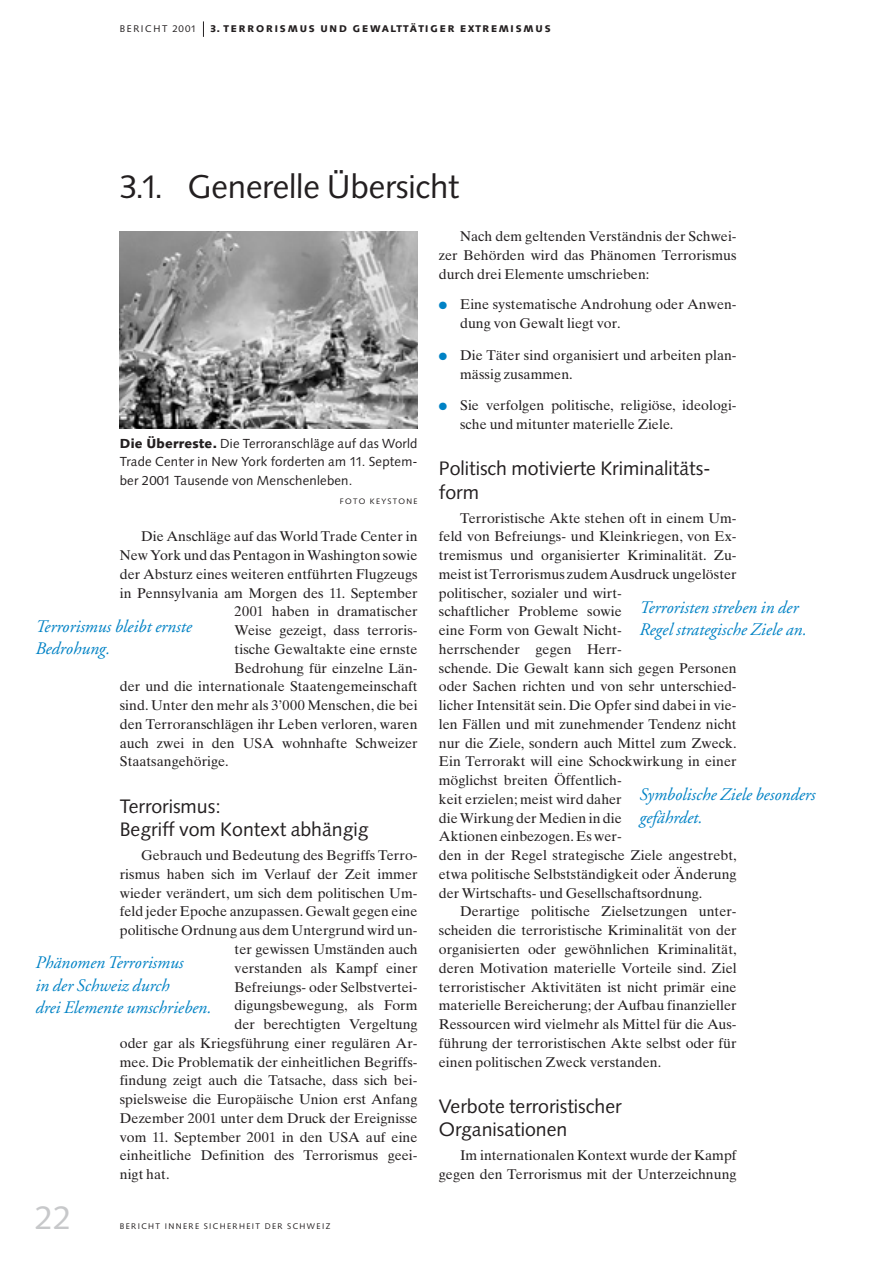
<style>
.page{position:relative;width:893px;height:1262px;background:#fff}
.page>*{position:absolute;margin:0;border:0;box-sizing:border-box;transform-origin:0 0}
.t1{font:33px "Syntax";letter-spacing:-.005em;color:#231f20}
.t2{font:33px "Syntax";color:#c7c8ca}
.t3{font:19.5px/23.2px "Syntax";color:#231f20}
.t4{font:italic 17.7px/22.5px "Adobe Garamond";color:#0082c5}
.t5{font:14.1px/18.8px "Times Ten";color:#231f20}
.t6{font:13.2px/18.8px "Syntax";letter-spacing:.015em;color:#231f20;text-align:justify}
.t7{font:900 9.75px "Syntax";letter-spacing:.195em;color:#231f20}
.t8{font:9.75px "Syntax";letter-spacing:.165em;color:#231f20}
.t9{font:8.25px "Syntax";letter-spacing:.165em;color:#231f20}
.t10{font:7.95px "Syntax";letter-spacing:.165em;color:#231f20}
.s1{font-weight:900}
.s2{color:#0082c5}
</style>
<div class="page">
<svg style="left:203px;top:21px;width:1px;height:16px"></svg>
<img style="left:120px;top:231px;width:297px;height:198px">
<p class="t8" style="left:120px;top:25px;width:78px">BERICHT 2001</p>
<p class="t7" style="left:210px;top:25px;width:342px">3. TERRORISMUS UND GEWALTTÄTIGER EXTREMISMUS</p>
<h1 class="t1" style="left:120px;top:173px;width:341px">3.1. Generelle Übersicht</h1>
<p class="t6" style="left:120px;top:435px;width:299px"><span class="s1">Die Überreste.</span> Die Terroranschläge auf das World Trade Center in New York forderten am 11. Septem&shy;ber 2001 Tausende von Menschenleben.</p>
<p class="t10" style="left:340px;top:498px;width:79px">FOTO KEYSTONE</p>
<p class="t5" style="left:141px;top:528px;width:278px">Die Anschläge auf das World Trade Center in</p>
<p class="t5" style="left:120px;top:547px;width:299px">New York und das Pentagon in Washington sowie</p>
<p class="t5" style="left:120px;top:566px;width:299px">der Absturz eines weiteren entführten Flugzeugs</p>
<p class="t5" style="left:120px;top:585px;width:299px">in Pennsylvania am Morgen des 11. September</p>
<p class="t5" style="left:235px;top:603px;width:184px">2001 haben in dramatischer</p>
<p class="t5" style="left:235px;top:622px;width:184px">Weise gezeigt, dass terroris-</p>
<p class="t5" style="left:235px;top:641px;width:184px">tische Gewaltakte eine ernste</p>
<p class="t5" style="left:235px;top:660px;width:184px">Bedrohung für einzelne Län-</p>
<p class="t5" style="left:120px;top:678px;width:299px">der und die internationale Staatengemeinschaft</p>
<p class="t5" style="left:120px;top:697px;width:299px">sind. Unter den mehr als 3’000 Menschen, die bei</p>
<p class="t5" style="left:120px;top:716px;width:299px">den Terroranschlägen ihr Leben verloren, waren</p>
<p class="t5" style="left:120px;top:735px;width:299px">auch zwei in den USA wohnhafte Schweizer</p>
<p class="t5" style="left:120px;top:753px;width:110px">Staatsangehörige.</p>
<h2 class="t3" style="left:120px;top:796px;width:250px">Terrorismus:<br>Begriff vom Kontext abhängig</h2>
<p class="t5" style="left:141px;top:847px;width:278px">Gebrauch und Bedeutung des Begriffs Terro-</p>
<p class="t5" style="left:120px;top:866px;width:299px">rismus haben sich im Verlauf der Zeit immer</p>
<p class="t5" style="left:120px;top:885px;width:299px">wieder verändert, um sich dem politischen Um-</p>
<p class="t5" style="left:120px;top:903px;width:299px">feld jeder Epoche anzupassen. Gewalt gegen eine</p>
<p class="t5" style="left:120px;top:922px;width:299px">politische Ordnung aus dem Untergrund wird un-</p>
<p class="t5" style="left:235px;top:941px;width:184px">ter gewissen Umständen auch</p>
<p class="t5" style="left:235px;top:960px;width:184px">verstanden als Kampf einer</p>
<p class="t5" style="left:235px;top:978px;width:184px">Befreiungs- oder Selbstvertei-</p>
<p class="t5" style="left:235px;top:997px;width:184px">digungsbewegung, als Form</p>
<p class="t5" style="left:235px;top:1016px;width:184px">der berechtigten Vergeltung</p>
<p class="t5" style="left:120px;top:1035px;width:299px">oder gar als Kriegsführung einer regulären Ar-</p>
<p class="t5" style="left:120px;top:1053px;width:299px">mee. Die Problematik der einheitlichen Begriffs-</p>
<p class="t5" style="left:120px;top:1072px;width:299px">findung zeigt auch die Tatsache, dass sich bei-</p>
<p class="t5" style="left:120px;top:1091px;width:299px">spielsweise die Europäische Union erst Anfang</p>
<p class="t5" style="left:120px;top:1110px;width:299px">Dezember 2001 unter dem Druck der Ereignisse</p>
<p class="t5" style="left:120px;top:1128px;width:299px">vom 11. September 2001 in den USA auf eine</p>
<p class="t5" style="left:120px;top:1147px;width:299px">einheitliche Definition des Terrorismus geei-</p>
<p class="t5" style="left:120px;top:1166px;width:51px">nigt hat.</p>
<p class="t4" style="left:35px;top:616px;width:158px">Terrorismus bleibt ernste<br>Bedrohung.</p>
<p class="t4" style="left:35px;top:953px;width:178px">Phänomen Terrorismus<br>in der Schweiz durch<br>drei Elemente umschrieben.</p>
<h1 class="t2" style="left:35px;top:1204px;width:38px">22</h1>
<p class="t9" style="left:120px;top:1223px;width:212px">BERICHT INNERE SICHERHEIT DER SCHWEIZ</p>
<p class="t5" style="left:439px;top:228px;width:299px;text-align:justify;text-indent:21px">Nach dem geltenden Verständnis der Schwei&shy;zer Behörden wird das Phänomen Terrorismus durch drei Elemente umschrieben:</p>
<p class="t5" style="left:460px;top:297px;width:278px;text-indent:-21px"><span class="s2">●</span> Eine systematische Androhung oder Anwen&shy;dung von Gewalt liegt vor.</p>
<p class="t5" style="left:460px;top:347px;width:278px;text-indent:-21px"><span class="s2">●</span> Die Täter sind organisiert und arbeiten plan&shy;mässig zusammen.</p>
<p class="t5" style="left:460px;top:397px;width:278px;text-indent:-21px"><span class="s2">●</span> Sie verfolgen politische, religiöse, ideologi&shy;sche und mitunter materielle Ziele.</p>
<h2 class="t3" style="left:439px;top:459px;width:273px">Politisch motivierte Kriminalitäts&shy;form</h2>
<p class="t5" style="left:439px;top:510px;width:299px;text-indent:21px">Terroristische Akte stehen oft in einem Um&shy;feld von Befreiungs- und Kleinkriegen, von Ex&shy;tremismus und organisierter Kriminalität. Zu&shy;meist ist Terrorismus zudem Ausdruck ungelöster politischer, sozialer und wirt-<br>schaftlicher Probleme sowie<br>eine Form von Gewalt Nicht-<br>herrschender gegen Herr-<br>schende. Die Gewalt kann sich gegen Personen oder Sachen richten und von sehr unterschied&shy;licher Intensität sein. Die Opfer sind dabei in vie&shy;len Fällen und mit zunehmender Tendenz nicht nur die Ziele, sondern auch Mittel zum Zweck.<br>Ein Terrorakt will eine Schockwirkung in einer möglichst breiten Öffentlich-<br>keit erzielen; meist wird daher<br>die Wirkung der Medien in die<br>Aktionen einbezogen. Es wer-<br>den in der Regel strategische Ziele angestrebt, etwa politische Selbstständigkeit oder Änderung der Wirtschafts- und Gesellschaftsordnung.</p>
<p class="t5" style="left:439px;top:903px;width:299px;text-align:justify;text-indent:21px">Derartige politische Zielsetzungen unter&shy;scheiden die terroristische Kriminalität von der organisierten oder gewöhnlichen Kriminalität, deren Motivation materielle Vorteile sind. Ziel terroristischer Aktivitäten ist nicht primär eine materielle Bereicherung; der Aufbau finanzieller Ressourcen wird vielmehr als Mittel für die Aus&shy;führung der terroristischen Akte selbst oder für einen politischen Zweck verstanden.</p>
<h2 class="t3" style="left:439px;top:1096px;width:184px">Verbote terroristischer<br>Organisationen</h2>
<p class="t5" style="left:439px;top:1147px;width:299px;text-align:right">Im internationalen Kontext wurde der Kampf gegen den Terrorismus mit der Unterzeichnung</p>
<p class="t4" style="left:638px;top:597px;width:169px">Terroristen streben in der<br>Regel strategische Ziele an.</p>
<p class="t4" style="left:638px;top:785px;width:177px">Symbolische Ziele besonders gefährdet.</p>
</div>
